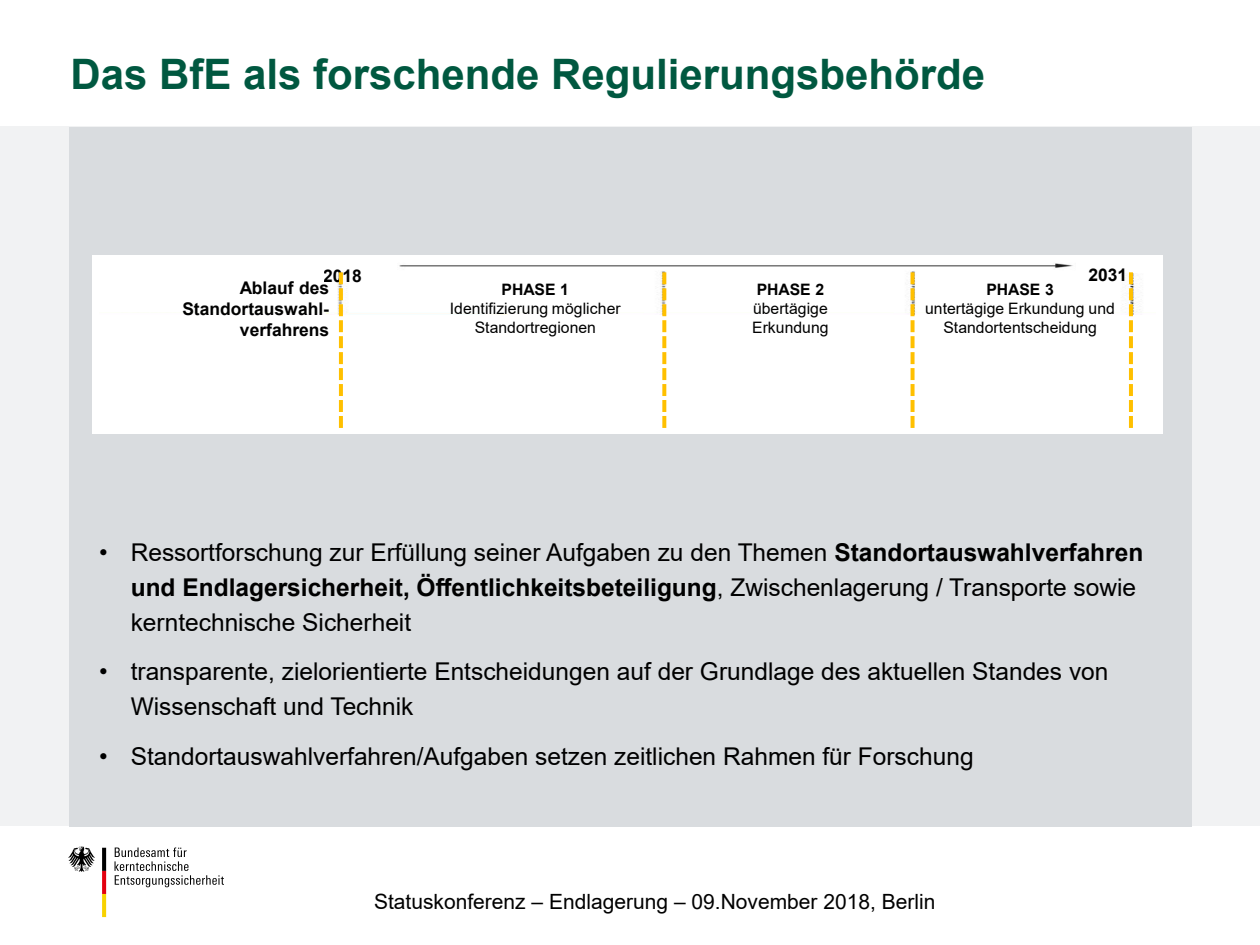
<style>
.page{position:relative;width:1260px;height:945px;background:#fff}
.page>*{position:absolute;margin:0;border:0;box-sizing:border-box;transform-origin:0 0}
.PP-Überschrift{font:700 42px "Arial";color:#005840}
.t1{font:24.5px/35px "Arial";color:#000}
.t2{font:21px "Arial";color:#000}
.t3{font:700 17.5px/21px "Arial";color:#000;text-align:right}
.t4{font:15.75px/18.9px "Arial";letter-spacing:.005em;color:#000;text-align:center}
.s1{font-weight:700}
</style>
<div class="page">
<svg style="left:68px;top:847px;width:27px;height:25px"></svg>
<svg style="left:102px;top:848px;width:4px;height:69px"></svg>
<svg style="left:115px;top:847px;width:109px;height:40px"></svg>
<div style="left:0;top:127px;width:1260px;height:699px;background:#f1f2f3"></div>
<div style="left:69px;top:127px;width:1123px;height:699px;background:#d9dcdf"></div>
<div style="left:92px;top:255px;width:1071px;height:179px;background:#fff"></div>
<img style="left:326px;top:263px;width:810px;height:51px">
<div style="left:399px;top:272px;width:216px;height:31px;background:#fff"></div>
<div style="left:927px;top:272px;width:189px;height:32px;background:#fff"></div>
<div style="left:680px;top:272px;width:215px;height:32px;background:#fff"></div>
<div style="left:311px;top:259px;width:86px;height:15px;background:#fff"></div>
<div style="left:1076px;top:258px;width:87px;height:15px;background:#fff"></div>
<svg style="left:339px;top:272px;width:4px;height:156px"></svg>
<svg style="left:662px;top:272px;width:4px;height:156px"></svg>
<svg style="left:911px;top:272px;width:4px;height:156px"></svg>
<svg style="left:1129px;top:272px;width:4px;height:156px"></svg>
<h2 class="PP-Überschrift" style="left:70px;top:45px;width:916px">Das BfE als forschende Regulierungsbehörde</h2>
<p class="t3" style="left:323px;top:265px;width:40px">2018</p>
<p class="t3" style="left:1089px;top:265px;width:40px">2031</p>
<p class="t3" style="left:182px;top:278px;width:148px">Ablauf des<br>Standortauswahl&shy;verfahrens</p>
<p class="t4" style="left:450px;top:280px;width:172px"><span class="s1">PHASE 1<br></span>Identifizierung möglicher<br>Standortregionen</p>
<p class="t4" style="left:752px;top:280px;width:78px;text-align:left"><span class="s1">PHASE 2 </span>übertägige<br>Erkundung</p>
<p class="t4" style="left:925px;top:280px;width:191px"><span class="s1">PHASE 3<br></span>untertägige Erkundung und<br>Standortentscheidung</p>
<p class="t1" style="left:131px;top:534px;width:1014px;text-indent:-32px">• Ressortforschung zur Erfüllung seiner Aufgaben zu den Themen <span class="s1">Standortauswahlverfahren und Endlagersicherheit, Öffentlichkeitsbeteiligung</span>, Zwischenlagerung / Transporte sowie kerntechnische Sicherheit</p>
<p class="t1" style="left:131px;top:654px;width:979px;text-indent:-32px">• transparente, zielorientierte Entscheidungen auf der Grundlage des aktuellen Standes von<br>Wissenschaft und Technik</p>
<p class="t1" style="left:99px;top:739px;width:876px">• Standortauswahlverfahren/Aufgaben setzen zeitlichen Rahmen für Forschung</p>
<p class="t2" style="left:374px;top:888px;width:563px">Statuskonferenz – Endlagerung – 09.November 2018, Berlin</p>
</div>
